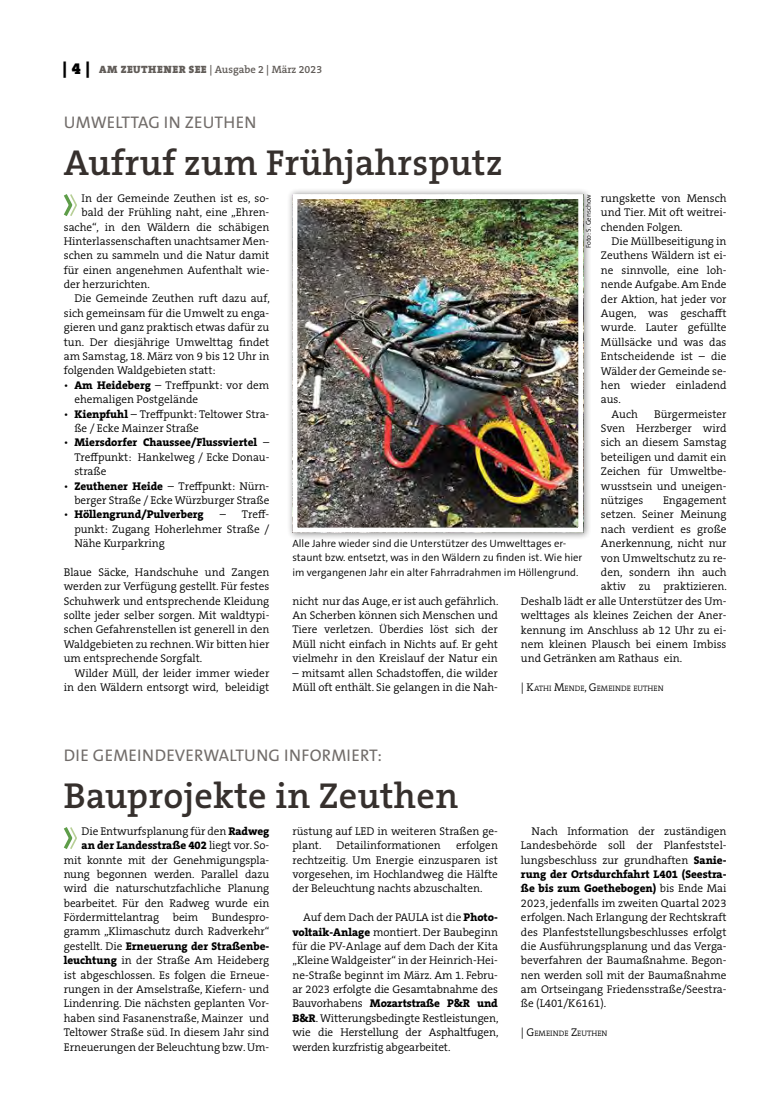
<style>
.page{position:relative;width:762px;height:1117px;background:#fff}
.page>*{position:absolute;margin:0;border:0;box-sizing:border-box;transform-origin:0 0}
.t1{font:600 36.25px "The Serif B W6";letter-spacing:.01em;color:#36302d}
.t2{font:16.88px "The Sans B W5 Plain";letter-spacing:.015em;color:#716c69}
.t3{font:300 11.25px/14.4px "The Serif B W4";color:#000;text-align:justify}
.t4{font:800 11.25px/14.4px "The Serif B W8";color:#000}
.t5{font:300 10.62px/14.4px "The Sans B W4";color:#000}
.t6{font:600 10.62px "The Serif B W6";color:#615c58}
.t7{font:300 7.88px "The Serif B W4";color:#000}
.t8{font:300 6.88px "The Sans B W4";color:#000}
.s1{font-family:"The Serif B W9";font-weight:900;font-size:16.25px;color:#000}
.s2{font-family:"The Serif B W9";font-weight:900}
.s3{font-family:"The Serif B W8";font-weight:800}
.s4{font-family:"The Serif B W4";font-weight:300}
.s5{font-size:11.25px}
</style>
<div class="page">
<div style="left:287px;top:188px;width:304px;height:352px;background:#000;opacity:.45"></div>
<img style="left:298px;top:200px;width:279px;height:326px">
<div style="left:292px;top:194px;width:291px;height:338px;border:5px solid #fff"></div>
<svg style="left:64px;top:194px;width:13px;height:22px"></svg>
<svg style="left:64px;top:827px;width:13px;height:22px"></svg>
<p class="t6" style="left:63px;top:63px;width:261px"><span class="s1">| 4 |</span> <span class="s2">AM ZEUTHENER SEE</span> | Ausgabe 2 | März 2023</p>
<h2 class="t2" style="left:64px;top:111px;width:194px">UMWELTTAG IN ZEUTH EN</h2>
<h1 class="t1" style="left:64px;top:139px;width:440px">Aufruf zum Frühjahrsputz</h1>
<p class="t3" style="left:82px;top:191px;width:189px">In der Gemeinde Zeuthen ist es, so-</p>
<p class="t3" style="left:82px;top:205px;width:188px">bald der Frühling naht, eine „Ehren-</p>
<p class="t3" style="left:64px;top:219px;width:207px">sache“, in den Wäldern die schäbigen</p>
<p class="t3" style="left:64px;top:234px;width:207px">Hinterlassenschaften unachtsamer Men-</p>
<p class="t3" style="left:64px;top:248px;width:207px">schen zu sammeln und die Natur damit</p>
<p class="t3" style="left:64px;top:263px;width:207px">für einen angenehmen Aufenthalt wie-</p>
<p class="t3" style="left:64px;top:277px;width:88px">der herzurichten.</p>
<p class="t3" style="left:74px;top:291px;width:197px">Die Gemeinde Zeuthen ruft dazu auf,</p>
<p class="t3" style="left:64px;top:306px;width:207px">sich gemeinsam für die Umwelt zu enga-</p>
<p class="t3" style="left:64px;top:320px;width:207px">gieren und ganz praktisch etwas dafür zu</p>
<p class="t3" style="left:64px;top:334px;width:207px">tun. Der diesjährige Umwelttag findet</p>
<p class="t3" style="left:64px;top:349px;width:207px">am Samstag, 18. März von 9 bis 12 Uhr in</p>
<p class="t3" style="left:64px;top:363px;width:153px">folgenden Waldgebieten statt:</p>
<p class="t3" style="left:74px;top:378px;width:196px;text-indent:-11px">• <span class="s3">Am Heideberg</span> – Treffpunkt: vor dem ehemaligen Postgelände</p>
<p class="t3" style="left:74px;top:406px;width:196px;text-indent:-11px">• <span class="s3">Kienpfuhl</span> – Treffpunkt: Teltower Stra&shy;ße / Ecke Mainzer Straße</p>
<p class="t4" style="left:64px;top:435px;width:207px"><span class="s4">•</span> Miersdorfer Chaussee/Flussviertel <span class="s4">–</span></p>
<p class="t3" style="left:74px;top:449px;width:195px">Treffpunkt: Hankelweg / Ecke Donau&shy;straße</p>
<p class="t3" style="left:64px;top:478px;width:207px;text-align:right">• <span class="s3">Zeuthener Heide</span> – Treffpunkt: Nürn&shy;berger Straße / Ecke Würzburger Straße</p>
<p class="t4" style="left:64px;top:507px;width:141px"><span class="s4">•</span> Höllengrund/Pulverberg</p>
<p class="t3" style="left:601px;top:191px;width:127px">rungskette von Mensch und Tier. Mit oft weitrei&shy;chenden Folgen.</p>
<p class="t3" style="left:611px;top:234px;width:116px">Die Müllbeseitigung in</p>
<p class="t3" style="left:601px;top:248px;width:127px">Zeuthens Wäldern ist ei-</p>
<p class="t3" style="left:601px;top:263px;width:127px">ne sinnvolle, eine loh-</p>
<p class="t3" style="left:601px;top:277px;width:127px">nende Aufgabe. Am Ende</p>
<p class="t3" style="left:601px;top:291px;width:127px">der Aktion, hat jeder vor</p>
<p class="t3" style="left:601px;top:306px;width:127px">Augen, was geschafft</p>
<p class="t3" style="left:601px;top:320px;width:127px">wurde. Lauter gefüllte</p>
<p class="t3" style="left:601px;top:335px;width:127px">Müllsäcke und was das</p>
<p class="t3" style="left:601px;top:349px;width:127px">Entscheidende ist – die</p>
<p class="t3" style="left:601px;top:363px;width:127px">Wälder der Gemeinde se-</p>
<p class="t3" style="left:601px;top:378px;width:127px">hen wieder einladend</p>
<p class="t3" style="left:601px;top:392px;width:21px">aus.</p>
<p class="t3" style="left:611px;top:406px;width:28px">Auch</p>
<p class="t8" style="left:584px;top:248px;width:56px;rotate:-90deg">Foto: S. Genschow</p>
<p class="t3" style="left:601px;top:406px;width:127px;text-indent:53px">Bürgermeister Sven Herzberger wird sich an diesem Samstag beteiligen und damit ein Zeichen für Umweltbe&shy;wusstsein und uneigen&shy;nütziges</p>
<p class="t3" style="left:663px;top:493px;width:65px">Engagement</p>
<p class="t3" style="left:601px;top:507px;width:127px">setzen. Seiner Meinung</p>
<p class="t3" style="left:601px;top:521px;width:127px">nach verdient es große</p>
<p class="t3" style="left:601px;top:536px;width:127px">Anerkennung, nicht nur</p>
<p class="t3" style="left:601px;top:550px;width:127px">von Umweltschutz zu re-</p>
<p class="t3" style="left:601px;top:565px;width:127px">den, sondern ihn auch</p>
<p class="t3" style="left:601px;top:579px;width:127px">aktiv zu praktizieren.</p>
<p class="t3" style="left:521px;top:593px;width:207px">Deshalb lädt er alle Unterstützer des Um-</p>
<p class="t3" style="left:521px;top:608px;width:207px">welttages als kleines Zeichen der Aner-</p>
<p class="t3" style="left:521px;top:622px;width:207px">kennung im Anschluss ab 12 Uhr zu ei-</p>
<p class="t3" style="left:521px;top:636px;width:207px">nem kleinen Plausch bei einem Imbiss</p>
<p class="t3" style="left:521px;top:651px;width:163px">und Getränken am Rathaus ein.</p>
<p class="t7" style="left:521px;top:683px;width:144px"><span class="s5">|</span> <span class="s5">K</span>ATHI <span class="s5">M</span>ENDE<span class="s5">, G</span>EMEINDE EUTHEN</p>
<p class="t3" style="left:74px;top:507px;width:196px;text-indent:145px">– Treff&shy;punkt: Zugang Hoherlehmer Straße / Nähe Kurparkring</p>
<p class="t3" style="left:64px;top:564px;width:207px">Blaue Säcke, Handschuhe und Zangen werden zur Verfügung gestellt. Für festes Schuhwerk und entsprechende Kleidung sollte jeder selber sorgen. Mit waldtypi&shy;schen Gefahrenstellen ist generell in den Waldgebieten zu rechnen. Wir bitten hier um entsprechende Sorgfalt.</p>
<p class="t3" style="left:64px;top:665px;width:207px;text-align:right">Wilder Müll, der leider immer wieder in den Wäldern entsorgt wird, beleidigt</p>
<p class="t5" style="left:292px;top:536px;width:291px">Alle Jahre wieder sind die Unterstützer des Umwelttages er&shy;staunt bzw. entsetzt, was in den Wäldern zu finden ist. Wie hier im vergangenen Jahr ein alter Fahrradrahmen im Höllengrund.</p>
<p class="t3" style="left:292px;top:593px;width:208px">nicht nur das Auge, er ist auch gefährlich.<br>An Scherben können sich Menschen und Tiere verletzen. Überdies löst sich der Müll nicht einfach in Nichts auf. Er geht vielmehr in den Kreislauf der Natur ein</p>
<p class="t3" style="left:292px;top:665px;width:207px">– mitsamt allen Schadstoffen, die wilder<br>Müll oft enthält. Sie gelangen in die Nah-</p>
<h2 class="t2" style="left:64px;top:744px;width:320px">DIE GEMEINDEVERWALTUNG INFORMIERT:</h2>
<h1 class="t1" style="left:64px;top:771px;width:396px">Bauprojekte in Zeuthen</h1>
<p class="t3" style="left:82px;top:823px;width:189px">Die Entwurfsplanung für den <span class="s3">Radweg</span></p>
<p class="t4" style="left:82px;top:837px;width:189px">an der Landesstraße 402 <span class="s4">liegt vor. So-</span></p>
<p class="t3" style="left:64px;top:852px;width:207px">mit konnte mit der Genehmigungspla&shy;nung begonnen werden. Parallel dazu wird die naturschutzfachliche Planung bearbeitet. Für den Radweg wurde ein Fördermittelantrag beim Bundespro&shy;gramm „Klimaschutz durch Radverkehr“</p>
<p class="t4" style="left:64px;top:938px;width:207px"><span class="s4">gestellt. Die</span> Erneuerung der Straßenbe-</p>
<p class="t3" style="left:64px;top:953px;width:207px"><span class="s3">leuchtung</span> in der Straße Am Heideberg ist abgeschlossen. Es folgen die Erneue&shy;rungen in der Amselstraße, Kiefern- und Lindenring. Die nächsten geplanten Vor&shy;haben sind Fasanenstraße, Mainzer und Teltower Straße süd. In diesem Jahr sind Erneuerungen der Beleuchtung bzw. Um-</p>
<p class="t3" style="left:292px;top:823px;width:207px">rüstung auf LED in weiteren Straßen ge&shy;plant.</p>
<p class="t3" style="left:292px;top:838px;width:207px;text-indent:164px">erfolgen rechtzeitig. Um Energie einzusparen ist vorgesehen, im Hochlandweg die Hälfte der Beleuchtung nachts abzuschalten.</p>
<p class="t3" style="left:292px;top:909px;width:207px;text-indent:11px">Auf dem Dach der PAULA ist die <span class="s3">Photo&shy;voltaik-Anlage</span> montiert. Der Baubeginn für die PV-Anlage auf dem Dach der Kita „Kleine Waldgeister“ in der Heinrich-Hei&shy;ne-Straße beginnt im März. Am 1. Febru&shy;ar 2023 erfolgte die Gesamtabnahme des</p>
<p class="t4" style="left:292px;top:996px;width:207px"><span class="s4">Bauvorhabens</span> Mozartstraße P&amp;R und</p>
<p class="t3" style="left:292px;top:1010px;width:208px"><span class="s3">B&amp;R</span>. Witterungsbedingte Restleistungen, wie die Herstellung der Asphaltfugen, werden kurzfristig abgearbeitet.</p>
<p class="t3" style="left:336px;top:838px;width:106px">Detailinformationen</p>
<p class="t3" style="left:521px;top:823px;width:207px;text-indent:11px">Nach Information der zuständigen Landesbehörde soll der Planfeststel&shy;lungsbeschluss zur grundhaften <span class="s3">Sanie-</span></p>
<p class="t4" style="left:521px;top:866px;width:207px">rung der Ortsdurchfahrt L401 (Seestra&shy;ße bis zum Goethebogen) <span class="s4">bis Ende Mai</span></p>
<p class="t3" style="left:521px;top:895px;width:207px">2023, jedenfalls im zweiten Quartal 2023 erfolgen. Nach Erlangung der Rechtskraft des Planfeststellungsbeschlusses erfolgt die Ausführungsplanung und das Verga&shy;beverfahren der Baumaßnahme. Begon&shy;nen werden soll mit der Baumaßnahme am Ortseingang Friedensstraße/Seestra&shy;ße (L401/K6161).</p>
<p class="t7" style="left:521px;top:1028px;width:88px"><span class="s5">| G</span>EMEINDE <span class="s5">Z</span>EUTHEN</p>
</div>
